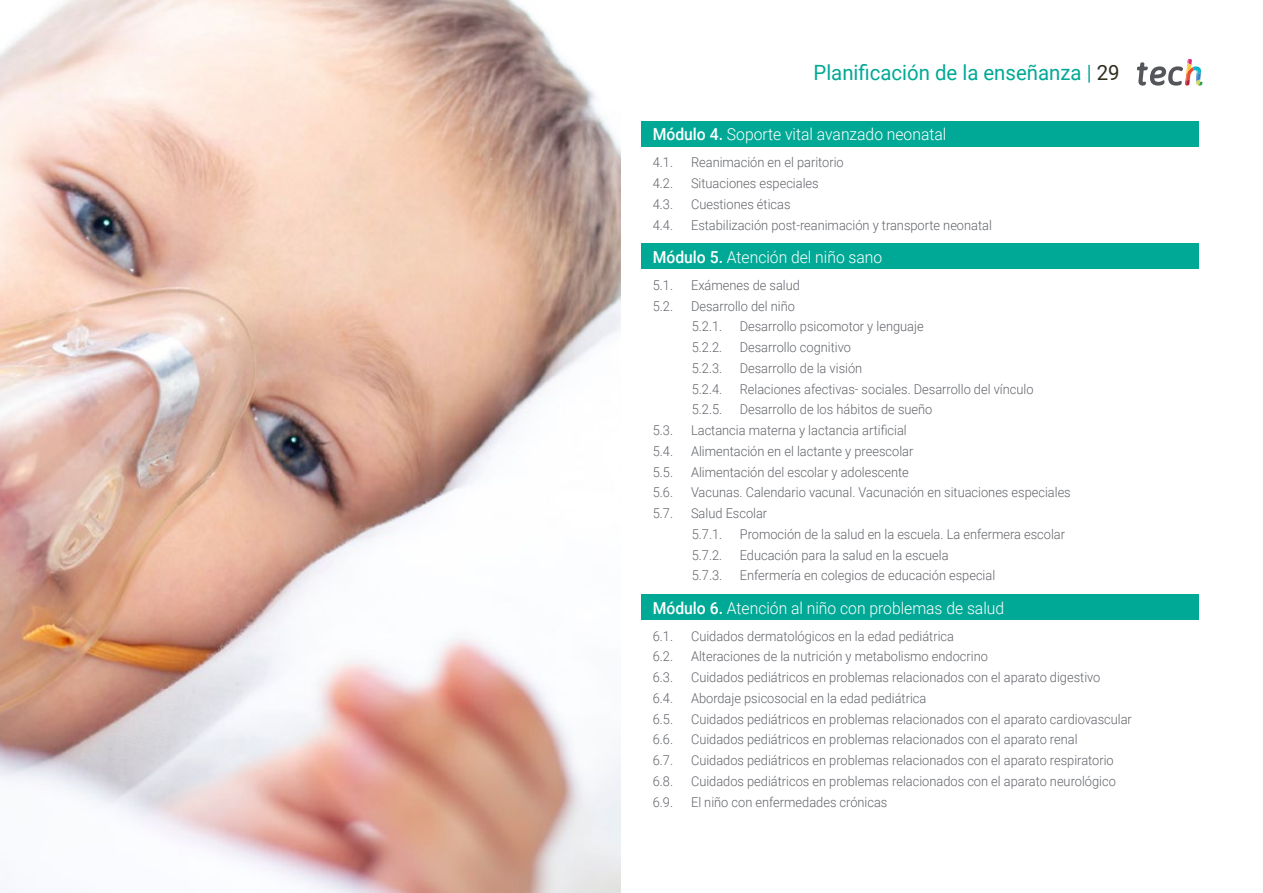
<style>
.page{position:relative;width:1263px;height:893px;background:#fff}
.page>*{position:absolute;margin:0;border:0;box-sizing:border-box;transform-origin:0 0}
.t1{font:21px "Roboto";color:#00a996}
.t2{font:300 16.5px "Roboto";color:#fff;scale:.95 1}
.t3{font:300 13.5px/20.7px "Roboto";color:#61646a;scale:.95 1}
.s1{color:#312e20}
.s2{font-weight:500}
</style>
<div class="page">
<svg style="left:1137px;top:59px;width:65px;height:27px"></svg>
<div style="left:642px;top:121px;width:557px;height:25px;background:#00a996"></div>
<div style="left:642px;top:244px;width:557px;height:25px;background:#00a996"></div>
<div style="left:642px;top:595px;width:557px;height:25px;background:#00a996"></div>
<img style="left:0;top:0;width:621px;height:893px">
<h1 class="t1" style="left:813px;top:57px;width:308px">Planificación de la enseñanza | <span class="s1">29</span></h1>
<p class="t2" style="left:653px;top:123px;width:311px"><span class="s2">Módulo 4.</span> Soporte vital avanzado neonatal</p>
<p class="t3" style="left:653px;top:152px;width:23px">4.1.</p>
<p class="t3" style="left:691px;top:152px;width:162px">Reanimación en el paritorio</p>
<p class="t3" style="left:653px;top:172px;width:23px">4.2.</p>
<p class="t3" style="left:691px;top:172px;width:136px">Situaciones especiales</p>
<p class="t3" style="left:653px;top:193px;width:23px">4.3.</p>
<p class="t3" style="left:691px;top:193px;width:106px">Cuestiones éticas</p>
<p class="t3" style="left:653px;top:214px;width:23px">4.4.</p>
<p class="t3" style="left:691px;top:214px;width:318px">Estabilización post-reanimación y transporte neonatal</p>
<p class="t2" style="left:653px;top:245px;width:243px"><span class="s2">Módulo 5.</span> Atención del niño sano</p>
<p class="t3" style="left:653px;top:274px;width:23px">5.1.</p>
<p class="t3" style="left:691px;top:274px;width:116px">Exámenes de salud</p>
<p class="t3" style="left:653px;top:295px;width:23px">5.2.</p>
<p class="t3" style="left:691px;top:295px;width:111px">Desarrollo del niño<br>5.2.1.</p>
<p class="t3" style="left:740px;top:316px;width:195px">Desarrollo psicomotor y lenguaje</p>
<p class="t3" style="left:692px;top:336px;width:34px">5.2.2.</p>
<p class="t3" style="left:740px;top:336px;width:119px">Desarrollo cognitivo</p>
<p class="t3" style="left:692px;top:357px;width:34px">5.2.3.</p>
<p class="t3" style="left:740px;top:357px;width:130px">Desarrollo de la visión</p>
<p class="t3" style="left:692px;top:378px;width:34px">5.2.4.</p>
<p class="t3" style="left:740px;top:378px;width:311px">Relaciones afectivas- sociales. Desarrollo del vínculo</p>
<p class="t3" style="left:692px;top:399px;width:34px">5.2.5.</p>
<p class="t3" style="left:740px;top:399px;width:204px">Desarrollo de los hábitos de sueño</p>
<p class="t3" style="left:653px;top:419px;width:23px">5.3.</p>
<p class="t3" style="left:691px;top:419px;width:229px">Lactancia materna y lactancia artificial</p>
<p class="t3" style="left:653px;top:440px;width:23px">5.4.</p>
<p class="t3" style="left:691px;top:440px;width:236px">Alimentación en el lactante y preescolar</p>
<p class="t3" style="left:653px;top:461px;width:23px">5.5.</p>
<p class="t3" style="left:691px;top:461px;width:231px">Alimentación del escolar y adolescente</p>
<p class="t3" style="left:653px;top:482px;width:23px">5.6.</p>
<p class="t3" style="left:691px;top:482px;width:401px">Vacunas. Calendario vacunal. Vacunación en situaciones especiales</p>
<p class="t3" style="left:653px;top:502px;width:23px">5.7.</p>
<p class="t3" style="left:691px;top:502px;width:82px">Salud Escolar<br>5.7.1.</p>
<p class="t3" style="left:740px;top:523px;width:344px">Promoción de la salud en la escuela. La enfermera escolar</p>
<p class="t3" style="left:692px;top:544px;width:34px">5.7.2.</p>
<p class="t3" style="left:740px;top:544px;width:221px">Educación para la salud en la escuela</p>
<p class="t3" style="left:692px;top:565px;width:34px">5.7.3.</p>
<p class="t3" style="left:740px;top:565px;width:270px">Enfermería en colegios de educación especial</p>
<p class="t2" style="left:653px;top:596px;width:371px"><span class="s2">Módulo 6.</span> Atención al niño con problemas de salud</p>
<p class="t3" style="left:653px;top:625px;width:23px">6.1.</p>
<p class="t3" style="left:691px;top:625px;width:278px">Cuidados dermatológicos en la edad pediátrica</p>
<p class="t3" style="left:653px;top:646px;width:23px">6.2.</p>
<p class="t3" style="left:691px;top:646px;width:314px">Alteraciones de la nutrición y metabolismo endocrino</p>
<p class="t3" style="left:653px;top:666px;width:23px">6.3.</p>
<p class="t3" style="left:691px;top:666px;width:432px">Cuidados pediátricos en problemas relacionados con el aparato digestivo</p>
<p class="t3" style="left:653px;top:687px;width:23px">6.4.</p>
<p class="t3" style="left:691px;top:687px;width:249px">Abordaje psicosocial en la edad pediátrica</p>
<p class="t3" style="left:653px;top:708px;width:23px">6.5.</p>
<p class="t3" style="left:691px;top:708px;width:466px">Cuidados pediátricos en problemas relacionados con el aparato cardiovascular</p>
<p class="t3" style="left:653px;top:729px;width:23px">6.6.</p>
<p class="t3" style="left:691px;top:729px;width:408px">Cuidados pediátricos en problemas relacionados con el aparato renal</p>
<p class="t3" style="left:653px;top:749px;width:23px">6.7.</p>
<p class="t3" style="left:691px;top:749px;width:446px">Cuidados pediátricos en problemas relacionados con el aparato respiratorio</p>
<p class="t3" style="left:653px;top:770px;width:23px">6.8.</p>
<p class="t3" style="left:691px;top:770px;width:449px">Cuidados pediátricos en problemas relacionados con el aparato neurológico</p>
<p class="t3" style="left:653px;top:791px;width:23px">6.9.</p>
<p class="t3" style="left:691px;top:791px;width:208px">El niño con enfermedades crónicas</p>
</div>
